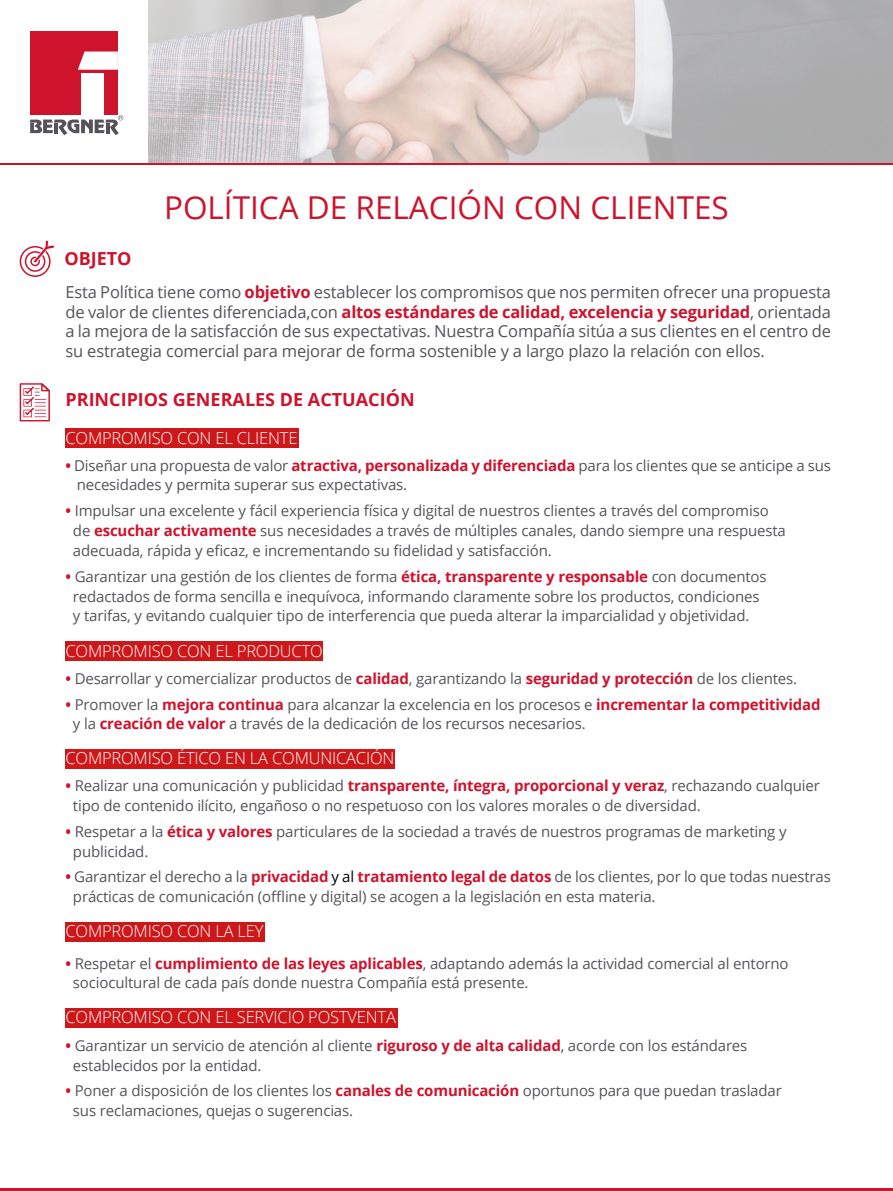
<style>
.page{position:relative;width:893px;height:1191px;background:#fff}
.page>*{position:absolute;margin:0;border:0;box-sizing:border-box;transform-origin:0 0}
.t1{font:31.5px "Open Sans";color:#ce132d}
.t2{font:700 18px "Open Sans";color:#ce132d}
.t3{font:16.5px/19.8px "Open Sans";letter-spacing:-.01em;color:#555358;text-align:justify}
.t4{font:300 16.5px "Open Sans";letter-spacing:-.01em;color:#fff}
.t5{font:15px/19.8px "Open Sans";letter-spacing:-.01em;color:#555358}
.s1{font-weight:700;color:#ce132d}
.s2{color:#000}
</style>
<div class="page">
<svg style="left:148px;top:0;width:745px;height:163px;background:#cfc8c6"></svg>
<div style="left:65px;top:428px;width:233px;height:20px;background:#cd1719"></div>
<div style="left:65px;top:641px;width:258px;height:20px;background:#cd1719"></div>
<div style="left:65px;top:749px;width:330px;height:20px;background:#cd1719"></div>
<div style="left:65px;top:921px;width:200px;height:20px;background:#cd1719"></div>
<div style="left:65px;top:1008px;width:333px;height:20px;background:#cd1719"></div>
<div style="left:30px;top:31px;width:88px;height:83px;background:#ce132d"></div>
<svg style="left:78px;top:52px;width:40px;height:18px"></svg>
<div style="left:81px;top:73px;width:22px;height:41px;background:#fff"></div>
<svg style="left:30px;top:115px;width:93px;height:20px"></svg>
<hr style="left:106px;top:124px;width:4px;height:10px;background:#555358">
<hr style="left:0;top:163px;width:893px;height:2px;background:#ce132d">
<hr style="left:0;top:1188px;width:893px;height:3px;background:#ce132d">
<svg style="left:20px;top:383px;width:30px;height:38px"></svg>
<svg style="left:20px;top:240px;width:34px;height:37px"></svg>
<p class="t2" style="left:64px;top:245px;width:69px">OBJETO</p>
<h1 class="t1" style="left:164px;top:186px;width:566px">POLÍTICA DE RELACIÓN CON CLIENTES</h1>
<p class="t3" style="left:65px;top:281px;width:767px">Esta Política tiene como <span class="s1">objetivo</span> establecer los compromisos que nos permiten ofrecer una propuesta de valor de clientes diferenciada,con <span class="s1">altos estándares de calidad, excelencia y seguridad</span>, orientada a la mejora de la satisfacción de sus expectativas. Nuestra Compañía sitúa a sus clientes en el centro de su estrategia comercial para mejorar de forma sostenible y a largo plazo la relación con ellos.</p>
<p class="t2" style="left:65px;top:387px;width:351px">PRINCIPIOS GENERALES DE ACTUACIÓN</p>
<p class="t4" style="left:65px;top:426px;width:234px">COMPROMISO CON EL CLIENTE</p>
<p class="t5" style="left:77px;top:455px;width:756px;text-indent:-11px"><span class="s1">•</span> Diseñar una propuesta de valor <span class="s1">atractiva, personalizada y diferenciada</span> para los clientes que se anticipe a sus necesidades y permita superar sus expectativas.</p>
<p class="t5" style="left:73px;top:500px;width:714px;text-indent:-8px"><span class="s1">•</span> Impulsar una excelente y fácil experiencia física y digital de nuestros clientes a través del compromiso de <span class="s1">escuchar activamente</span> sus necesidades a través de múltiples canales, dando siempre una respuesta adecuada, rápida y eficaz, e incrementando su fidelidad y satisfacción.</p>
<p class="t5" style="left:73px;top:566px;width:695px;text-indent:-8px"><span class="s1">•</span> Garantizar una gestión de los clientes de forma <span class="s1">ética, transparente y responsable</span> con documentos redactados de forma sencilla e inequívoca, informando claramente sobre los productos, condiciones y tarifas, y evitando cualquier tipo de interferencia que pueda alterar la imparcialidad y objetividad.</p>
<p class="t4" style="left:65px;top:639px;width:259px">COMPROMISO CON EL PRODUCTO</p>
<p class="t5" style="left:65px;top:668px;width:733px"><span class="s1">•</span> Desarrollar y comercializar productos de <span class="s1">calidad</span>, garantizando la <span class="s1">seguridad y protección</span> de los clientes.</p>
<p class="t5" style="left:73px;top:694px;width:749px;text-indent:-8px"><span class="s1">•</span> Promover la <span class="s1">mejora continua</span> para alcanzar la excelencia en los procesos e <span class="s1">incrementar la competitividad </span>y la <span class="s1">creación de valor</span> a través de la dedicación de los recursos necesarios.</p>
<p class="t4" style="left:65px;top:747px;width:330px">COMPROMISO ÉTICO EN LA COMUNICACIÓN</p>
<p class="t5" style="left:73px;top:775px;width:748px;text-indent:-8px"><span class="s1">•</span> Realizar una comunicación y publicidad <span class="s1">transparente, íntegra, proporcional y veraz</span>, rechazando cualquier tipo de contenido ilícito, engañoso o no respetuoso con los valores morales o de diversidad.</p>
<p class="t5" style="left:73px;top:821px;width:715px;text-indent:-8px"><span class="s1">•</span> Respetar a la <span class="s1">ética y valores</span> particulares de la sociedad a través de nuestros programas de marketing y publicidad.</p>
<p class="t5" style="left:73px;top:866px;width:759px;text-indent:-8px"><span class="s1">•</span> Garantizar el derecho a la <span class="s1">privacidad</span> <span class="s2">y al</span> <span class="s1">tratamiento legal de datos</span> de los clientes, por lo que todas nuestras prácticas de comunicación (offline y digital) se acogen a la legislación en esta materia.</p>
<p class="t4" style="left:65px;top:919px;width:200px">COMPROMISO CON LA LEY</p>
<p class="t5" style="left:73px;top:953px;width:717px;text-indent:-8px"><span class="s1">•</span> Respetar el <span class="s1">cumplimiento de las leyes aplicables</span>, adaptando además la actividad comercial al entorno sociocultural de cada país donde nuestra Compañía está presente.</p>
<p class="t4" style="left:65px;top:1006px;width:332px">COMPROMISO CON EL SERVICIO POSTVENTA</p>
<p class="t5" style="left:73px;top:1035px;width:676px;text-indent:-8px"><span class="s1">•</span> Garantizar un servicio de atención al cliente <span class="s1">riguroso y de alta calidad</span>, acorde con los estándares establecidos por la entidad.</p>
<p class="t5" style="left:73px;top:1080px;width:710px;text-indent:-8px"><span class="s1">•</span> Poner a disposición de los clientes los <span class="s1">canales de comunicación</span> oportunos para que puedan trasladar sus reclamaciones, quejas o sugerencias.</p>
</div>
